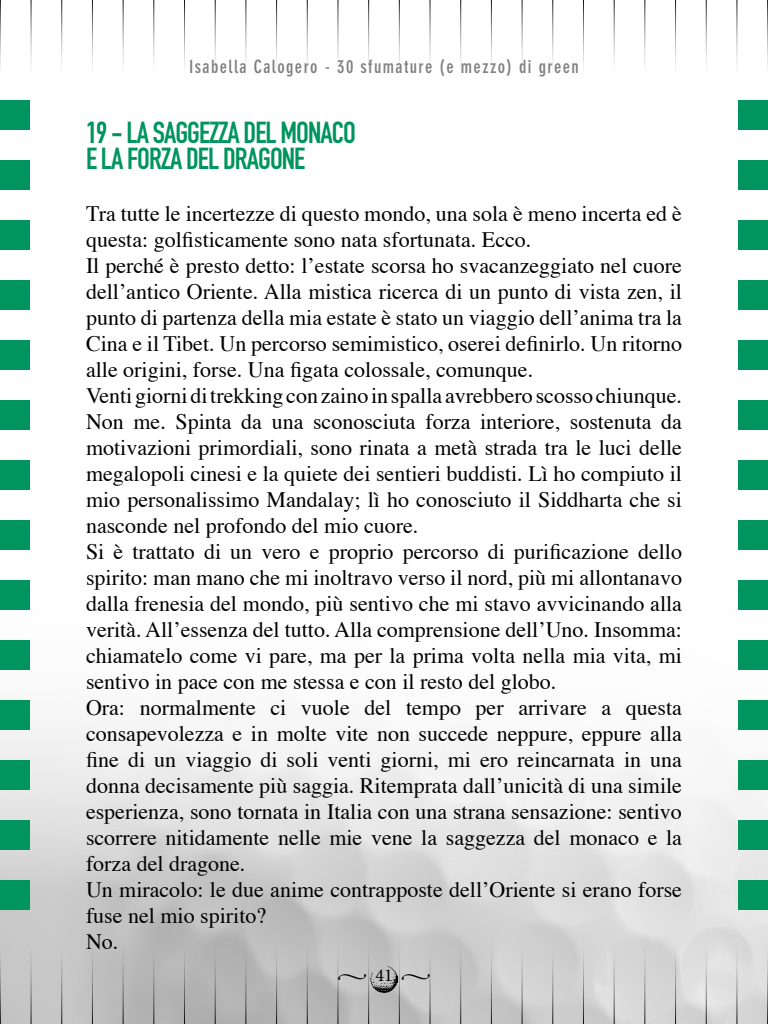
<style>
.page{position:relative;width:768px;height:1024px;background:#fff}
.page>*{position:absolute;margin:0;border:0;box-sizing:border-box;transform-origin:0 0}
.t1{font:30px/26px "DIN Engschrift";letter-spacing:-.03em;color:#00945e}
.t2{font:22px/26px "Times";color:#000}
.t3{font:700 condensed 18px "DIN Neuzeit Grotesk";letter-spacing:.08em;color:#808080}
.t4{font:18px "Minion Pro";color:#000}
</style>
<div class="page">
<img style="left:0;top:724px;width:768px;height:300px">
<img style="left:370px;top:965px;width:28px;height:27px">
<hr style="left:0;top:0;width:1px;height:89px;background:#000">
<hr style="left:31px;top:0;width:1px;height:89px;background:#000">
<hr style="left:61px;top:0;width:1px;height:89px;background:#000">
<hr style="left:92px;top:0;width:1px;height:89px;background:#000">
<hr style="left:123px;top:0;width:1px;height:89px;background:#000">
<hr style="left:153px;top:0;width:1px;height:89px;background:#000">
<hr style="left:184px;top:0;width:1px;height:89px;background:#000">
<hr style="left:215px;top:0;width:1px;height:89px;background:#000">
<hr style="left:246px;top:0;width:1px;height:89px;background:#000">
<hr style="left:276px;top:0;width:1px;height:89px;background:#000">
<hr style="left:307px;top:0;width:1px;height:89px;background:#000">
<hr style="left:338px;top:0;width:1px;height:89px;background:#000">
<hr style="left:368px;top:0;width:1px;height:89px;background:#000">
<hr style="left:399px;top:0;width:1px;height:89px;background:#000">
<hr style="left:430px;top:0;width:1px;height:89px;background:#000">
<hr style="left:460px;top:0;width:1px;height:89px;background:#000">
<hr style="left:491px;top:0;width:1px;height:89px;background:#000">
<hr style="left:522px;top:0;width:1px;height:89px;background:#000">
<hr style="left:552px;top:0;width:1px;height:89px;background:#000">
<hr style="left:583px;top:0;width:1px;height:89px;background:#000">
<hr style="left:614px;top:0;width:1px;height:89px;background:#000">
<hr style="left:644px;top:0;width:1px;height:89px;background:#000">
<hr style="left:675px;top:0;width:1px;height:89px;background:#000">
<hr style="left:706px;top:0;width:1px;height:89px;background:#000">
<hr style="left:737px;top:0;width:1px;height:89px;background:#000">
<hr style="left:767px;top:0;width:1px;height:89px;background:#000">
<hr style="left:767px;top:935px;width:1px;height:89px;background:#000">
<hr style="left:737px;top:935px;width:1px;height:89px;background:#000">
<hr style="left:706px;top:935px;width:1px;height:89px;background:#000">
<hr style="left:675px;top:935px;width:1px;height:89px;background:#000">
<hr style="left:644px;top:935px;width:1px;height:89px;background:#000">
<hr style="left:614px;top:935px;width:1px;height:89px;background:#000">
<hr style="left:583px;top:935px;width:1px;height:89px;background:#000">
<hr style="left:552px;top:935px;width:1px;height:89px;background:#000">
<hr style="left:522px;top:935px;width:1px;height:89px;background:#000">
<hr style="left:491px;top:935px;width:1px;height:89px;background:#000">
<hr style="left:460px;top:935px;width:1px;height:89px;background:#000">
<hr style="left:430px;top:935px;width:1px;height:89px;background:#000">
<hr style="left:399px;top:935px;width:1px;height:89px;background:#000">
<hr style="left:368px;top:935px;width:1px;height:89px;background:#000">
<hr style="left:338px;top:935px;width:1px;height:89px;background:#000">
<hr style="left:307px;top:935px;width:1px;height:89px;background:#000">
<hr style="left:276px;top:935px;width:1px;height:89px;background:#000">
<hr style="left:246px;top:935px;width:1px;height:89px;background:#000">
<hr style="left:215px;top:935px;width:1px;height:89px;background:#000">
<hr style="left:184px;top:935px;width:1px;height:89px;background:#000">
<hr style="left:153px;top:935px;width:1px;height:89px;background:#000">
<hr style="left:123px;top:935px;width:1px;height:89px;background:#000">
<hr style="left:92px;top:935px;width:1px;height:89px;background:#000">
<hr style="left:61px;top:935px;width:1px;height:89px;background:#000">
<hr style="left:31px;top:935px;width:1px;height:89px;background:#000">
<hr style="left:0;top:935px;width:1px;height:89px;background:#000">
<div style="left:0;top:100px;width:30px;height:30px;background:#00945e"></div>
<div style="left:0;top:160px;width:30px;height:30px;background:#00945e"></div>
<div style="left:0;top:220px;width:30px;height:30px;background:#00945e"></div>
<div style="left:0;top:280px;width:30px;height:30px;background:#00945e"></div>
<div style="left:0;top:340px;width:30px;height:30px;background:#00945e"></div>
<div style="left:0;top:400px;width:30px;height:30px;background:#00945e"></div>
<div style="left:0;top:460px;width:30px;height:30px;background:#00945e"></div>
<div style="left:0;top:520px;width:30px;height:30px;background:#00945e"></div>
<div style="left:0;top:580px;width:30px;height:30px;background:#00945e"></div>
<div style="left:0;top:640px;width:30px;height:30px;background:#00945e"></div>
<div style="left:0;top:700px;width:30px;height:30px;background:#00945e"></div>
<div style="left:0;top:760px;width:30px;height:30px;background:#00945e"></div>
<div style="left:0;top:820px;width:30px;height:30px;background:#00945e"></div>
<div style="left:0;top:880px;width:30px;height:30px;background:#00945e"></div>
<div style="left:738px;top:100px;width:30px;height:30px;background:#00945e"></div>
<div style="left:738px;top:160px;width:30px;height:30px;background:#00945e"></div>
<div style="left:738px;top:220px;width:30px;height:30px;background:#00945e"></div>
<div style="left:738px;top:280px;width:30px;height:30px;background:#00945e"></div>
<div style="left:738px;top:340px;width:30px;height:30px;background:#00945e"></div>
<div style="left:738px;top:400px;width:30px;height:30px;background:#00945e"></div>
<div style="left:738px;top:460px;width:30px;height:30px;background:#00945e"></div>
<div style="left:738px;top:520px;width:30px;height:30px;background:#00945e"></div>
<div style="left:738px;top:580px;width:30px;height:30px;background:#00945e"></div>
<div style="left:738px;top:640px;width:30px;height:30px;background:#00945e"></div>
<div style="left:738px;top:700px;width:30px;height:30px;background:#00945e"></div>
<div style="left:738px;top:760px;width:30px;height:30px;background:#00945e"></div>
<div style="left:738px;top:820px;width:30px;height:30px;background:#00945e"></div>
<div style="left:738px;top:880px;width:30px;height:30px;background:#00945e"></div>
<p class="t3" style="left:189px;top:57px;width:391px">Isabella Calogero - 30 sfumature (e mezzo) di green</p>
<h1 class="t1" style="left:86px;top:120px;width:271px">19 - LA SAGGEZZA DEL MONACO<br>E LA FORZA DEL DRAGONE</h1>
<p class="t2" style="left:86px;top:202px;width:598px">Tra tutte le incertezze di questo mondo, una sola è meno incerta ed è questa: golfisticamente sono nata sfortunata. Ecco.<br>Il perché è presto detto: l’estate scorsa ho svacanzeggiato nel cuore dell’antico Oriente. Alla mistica ricerca di un punto di vista zen, il punto di partenza della mia estate è stato un viaggio dell’anima tra la Cina e il Tibet. Un percorso semimistico, oserei definirlo. Un ritorno alle origini, forse. Una figata colossale, comunque.<br>Venti giorni di trekking con zaino in spalla avrebbero scosso chiunque.<br>Non me. Spinta da una sconosciuta forza interiore, sostenuta da motivazioni primordiali, sono rinata a metà strada tra le luci delle megalopoli cinesi e la quiete dei sentieri buddisti. Lì ho compiuto il mio personalissimo Mandalay; lì ho conosciuto il Siddharta che si nasconde nel profondo del mio cuore.<br>Si è trattato di un vero e proprio percorso di purificazione dello spirito: man mano che mi inoltravo verso il nord, più mi allontanavo dalla frenesia del mondo, più sentivo che mi stavo avvicinando alla verità. All’essenza del tutto. Alla comprensione dell’Uno. Insomma: chiamatelo come vi pare, ma per la prima volta nella mia vita, mi sentivo in pace con me stessa e con il resto del globo.<br>Ora: normalmente ci vuole del tempo per arrivare a questa consapevolezza e in molte vite non succede neppure, eppure alla fine di un viaggio di soli venti giorni, mi ero reincarnata in una donna decisamente più saggia. Ritemprata dall’unicità di una simile esperienza, sono tornata in Italia con una strana sensazione: sentivo scorrere nitidamente nelle mie vene la saggezza del monaco e la forza del dragone.<br>Un miracolo: le due anime contrapposte dell’Oriente si erano forse fuse nel mio spirito?<br>No.</p>
<p class="t4" style="left:337px;top:963px;width:95px">• 41 •</p>
</div>
